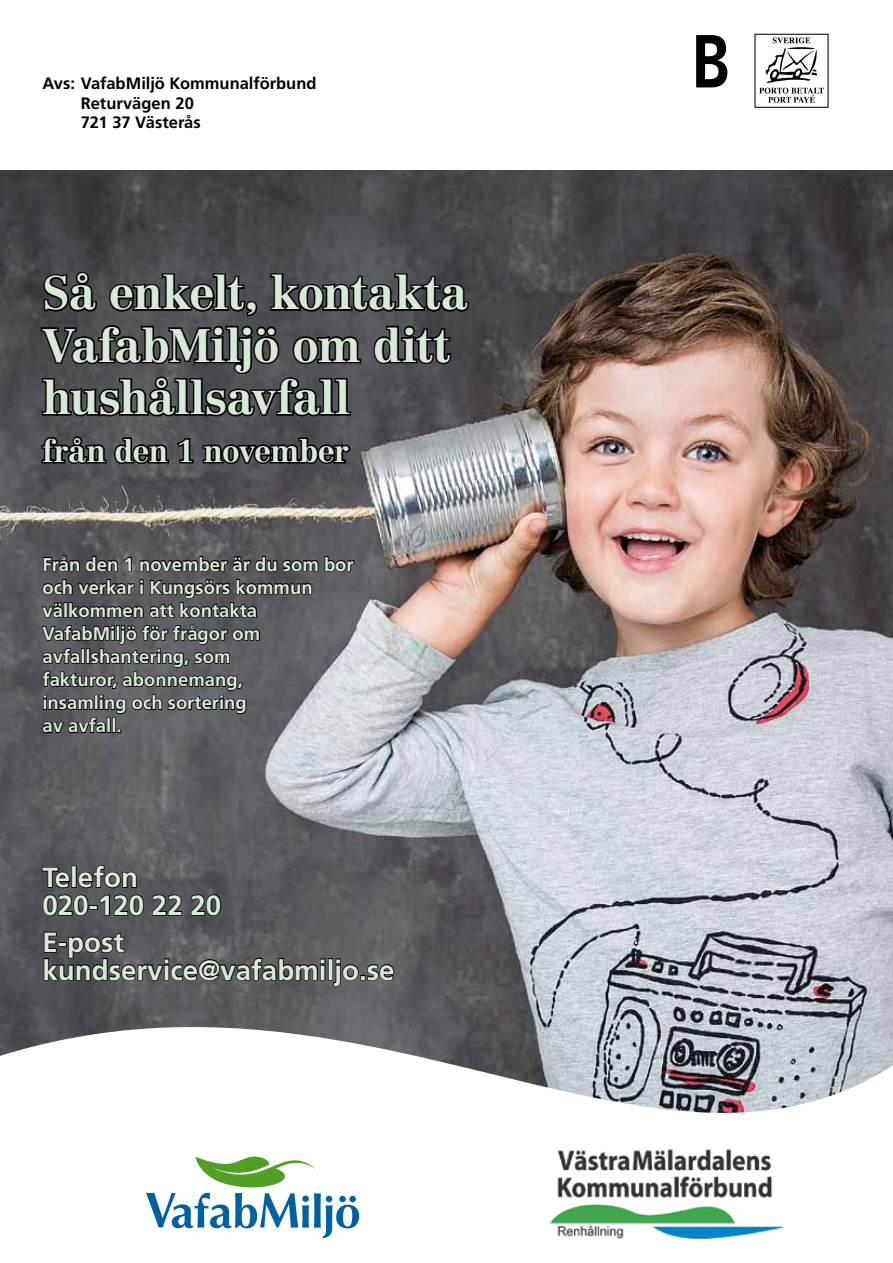
<style>
.page{position:relative;width:893px;height:1263px;background:#fff}
.page>*{position:absolute;margin:0;border:0;box-sizing:border-box;transform-origin:0 0}
.t1{font:700 75px "Frutiger LT Std";color:#000;scale:.85 1}
.t2{font:700 46.2px/52.3px "Centennial LT Std";letter-spacing:-.02em;color:#d7ead7}
.t3{font:700 30.75px "Centennial LT Std";letter-spacing:-.025em;color:#d7ead7}
.t4{font:700 27.75px/27.8px "Frutiger LT Std";color:#d7ead7}
.t5{font:700 18.45px/23.1px "Frutiger LT Std";color:#d7ead7}
.t6{font:700 16.5px/19.5px "Frutiger LT Std";color:#000}
</style>
<div class="page">
<svg style="left:759px;top:37px;width:65px;height:66px"></svg>
<img style="left:0;top:170px;width:893px;height:706px">
<svg style="left:39px;top:270px;width:431px;height:148px;background:#37373a"></svg>
<svg style="left:40px;top:435px;width:155px;height:30px;background:#2f2e31"></svg>
<svg style="left:201px;top:436px;width:151px;height:38px;background:#323135"></svg>
<svg style="left:41px;top:864px;width:104px;height:12px"></svg>
<svg style="left:40px;top:554px;width:315px;height:185px;background:#525256"></svg>
<svg style="left:0;top:876px;width:893px;height:363px"></svg>
<svg style="left:146px;top:1156px;width:213px;height:82px"></svg>
<img style="left:549px;top:1146px;width:233px;height:92px">
<p class="t6" style="left:81px;top:74px;width:237px;text-indent:-38px">Avs: VafabMiljö Kommunalförbund<br>Returvägen 20<br>721 37 Västerås</p>
<h2 class="t2" style="left:42px;top:267px;width:427px">Så enkelt, kontakta<br>VafabMiljö om ditt hushållsavfall</h2>
<h3 class="t3" style="left:42px;top:432px;width:308px">från den 1 november</h3>
<p class="t5" style="left:42px;top:553px;width:313px">Från den 1 november är du som bor och verkar i Kungsörs kommun välkommen att kontakta<br>VafabMiljö för frågor om avfallshantering, som<br>fakturor, abonnemang,<br>insamling och sortering<br>av avfall.</p>
<h3 class="t4" style="left:42px;top:864px;width:180px">Telefon<br>020-120 22 20</h3>
<h3 class="t4" style="left:42px;top:928px;width:353px">E-post kundservice@vafabmiljo.se</h3>
<h1 class="t1" style="left:691px;top:17px;width:47px">B</h1>
</div>
